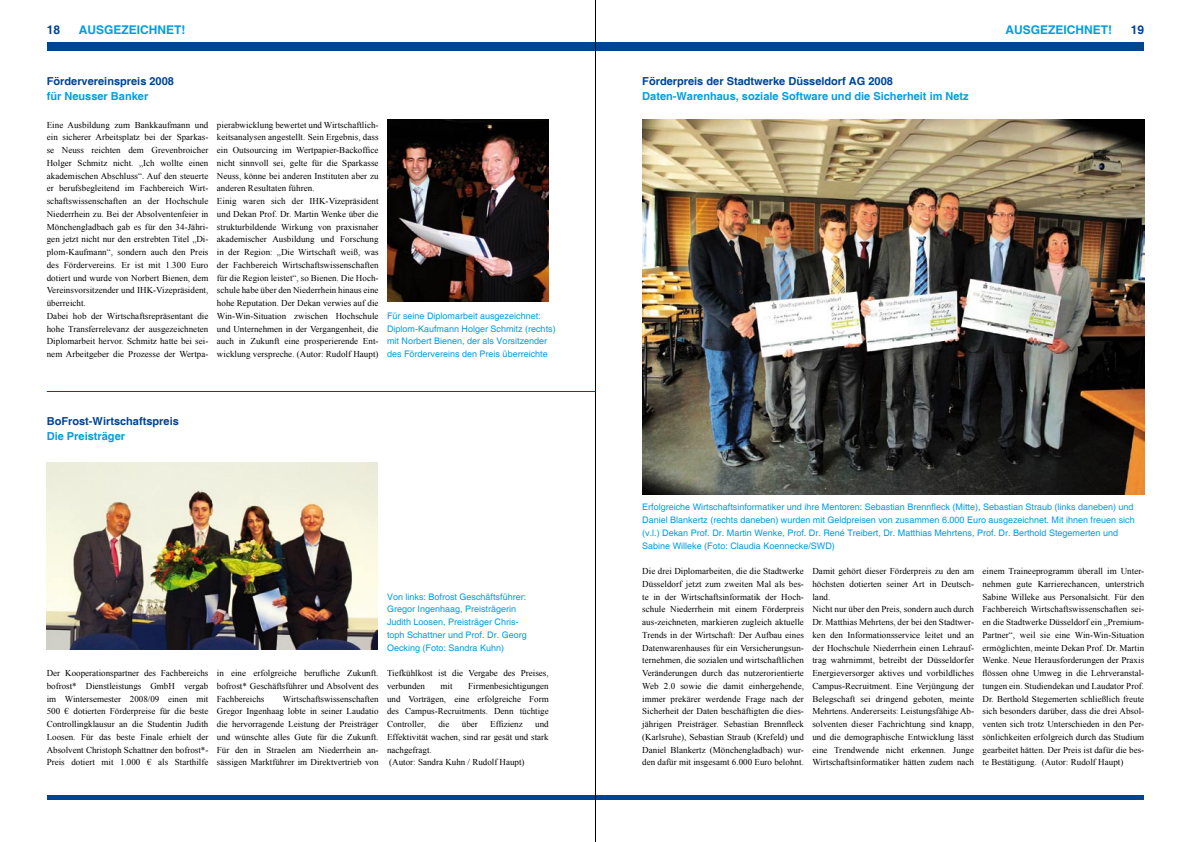
<style>
.page{position:relative;width:1191px;height:842px;background:#fff}
.page>*{position:absolute;margin:0;border:0;box-sizing:border-box;transform-origin:0 0}
.t1{font:700 12px "Helvetica";color:#009ee0}
.t2{font:700 12px "Helvetica";color:#004494}
.t3{font:700 11px "Helvetica";color:#004494}
.t4{font:700 11px "Helvetica";color:#009ee0}
.t5{font:9px/12.8px "Times New Roman";letter-spacing:.005em;color:#000;text-align:justify}
.t6{font:9px/12.8px "Helvetica";color:#009ee0}
</style>
<div class="page">
<div style="left:47px;top:43px;width:548px;height:8px;background:#004494"></div>
<hr style="left:47px;top:795px;width:548px;height:4px;background:#004494">
<div style="left:595px;top:43px;width:549px;height:8px;background:#004494"></div>
<hr style="left:595px;top:795px;width:549px;height:4px;background:#004494">
<hr style="left:595px;top:0;width:1px;height:842px;background:#000">
<img style="left:387px;top:119px;width:162px;height:183px">
<img style="left:642px;top:119px;width:502px;height:376px">
<img style="left:47px;top:463px;width:330px;height:186px">
<hr style="left:47px;top:391px;width:548px;height:1px;background:#004494">
<h1 class="t1" style="left:79px;top:23px;width:108px">AUSGEZEICHNET!</h1>
<h1 class="t1" style="left:1005px;top:23px;width:108px">AUSGEZEICHNET!</h1>
<h1 class="t2" style="left:47px;top:23px;width:15px">18</h1>
<h1 class="t2" style="left:1130px;top:23px;width:15px">19</h1>
<p class="t3" style="left:47px;top:74px;width:129px">Fördervereinspreis 2008</p>
<p class="t4" style="left:47px;top:89px;width:103px">für Neusser Banker</p>
<p class="t5" style="left:47px;top:118px;width:163px;text-align:left">Eine Ausbildung zum Bankkaufmann und ein sicherer Arbeitsplatz bei der Sparkas&shy;se Neuss reichten dem Grevenbroicher Holger Schmitz nicht. „Ich wollte einen akademischen Abschluss“. Auf den steuerte er berufsbegleitend im Fachbereich Wirt&shy;schaftswissenschaften an der Hochschule Niederrhein zu. Bei der Absolventenfeier in Mönchengladbach gab es für den 34-Jähri&shy;gen jetzt nicht nur den erstrebten Titel „Di&shy;plom-Kaufmann“, sondern auch den Preis des Fördervereins. Er ist mit 1.300 Euro dotiert und wurde von Norbert Bienen, dem Vereinsvorsitzender und IHK-Vizepräsident, überreicht.<br>Dabei hob der Wirtschaftsrepräsentant die hohe Transferrelevanz der ausgezeichneten Diplomarbeit hervor. Schmitz hatte bei sei&shy;nem Arbeitgeber die Prozesse der Wertpa-</p>
<p class="t5" style="left:217px;top:118px;width:163px;text-align:left">pierabwicklung bewertet und Wirtschaftlich&shy;keitsanalysen angestellt. Sein Ergebnis, dass ein Outsourcing im Wertpapier-Backoffice nicht sinnvoll sei, gelte für die Sparkasse Neuss, könne bei anderen Instituten aber zu anderen Resultaten führen.<br>Einig waren sich der IHK-Vizepräsident und Dekan Prof. Dr. Martin Wenke über die strukturbildende Wirkung von praxisnaher akademischer Ausbildung und Forschung in der Region: „Die Wirtschaft weiß, was der Fachbereich Wirtschaftswissenschaften für die Region leistet“, so Bienen. Die Hoch&shy;schule habe über den Niederrhein hinaus eine hohe Reputation. Der Dekan verwies auf die Win-Win-Situation zwischen Hochschule und Unternehmen in der Vergangenheit, die auch in Zukunft eine prosperierende Ent&shy;wicklung verspreche. (Autor: Rudolf Haupt)</p>
<p class="t6" style="left:387px;top:310px;width:170px">Für seine Diplomarbeit ausgezeichnet:<br>Diplom-Kaufmann Holger Schmitz (rechts) mit Norbert Bienen, der als Vorsitzender des Fördervereins den Preis überreichte</p>
<p class="t3" style="left:47px;top:414px;width:134px">BoFrost-Wirtschaftspreis</p>
<p class="t4" style="left:47px;top:429px;width:80px">Die Preisträger</p>
<p class="t5" style="left:47px;top:666px;width:163px">Der Kooperationspartner des Fachbereichs bofrost* Dienstleistungs GmbH vergab im Wintersemester 2008/09 einen mit 500 € dotierten Förderpreise für die beste Controllingklausur an die Studentin Judith Loosen. Für das beste Finale erhielt der Absolvent Christoph Schattner den bofrost*- Preis dotiert mit 1.000 € als Starthilfe</p>
<p class="t5" style="left:217px;top:667px;width:163px">in eine erfolgreiche berufliche Zukunft. bofrost* Geschäftsführer und Absolvent des Fachbereichs</p>
<p class="t5" style="left:217px;top:692px;width:163px;text-indent:66px">Wirtschaftswissenschaften Gregor Ingenhaag lobte in seiner Laudatio die hervorragende Leistung der Preisträger und wünschte alles Gute für die Zukunft.<br>Für den in Straelen am Niederrhein an&shy;sässigen Marktführer im Direktvertrieb von</p>
<p class="t6" style="left:387px;top:590px;width:141px">Von links: Bofrost Geschäftsführer:<br>Gregor Ingenhaag, Preisträgerin Judith Loosen, Preisträger Chris&shy;toph Schattner und Prof. Dr. Georg Oecking (Foto: Sandra Kuhn)</p>
<p class="t5" style="left:387px;top:666px;width:163px">Tiefkühlkost ist die Vergabe des Preises, verbunden</p>
<p class="t5" style="left:387px;top:679px;width:163px;text-indent:81px">Firmenbesichtigungen und Vorträgen, eine erfolgreiche Form des Campus-Recruitments. Denn tüchtige Controller,</p>
<p class="t5" style="left:440px;top:679px;width:14px">mit</p>
<p class="t5" style="left:387px;top:717px;width:163px;text-align:left;text-indent:148px">und<br>Effektivität wachen, sind rar gesät und stark nachgefragt.<br>(Autor: Sandra Kuhn / Rudolf Haupt)</p>
<p class="t5" style="left:438px;top:717px;width:12px">die</p>
<p class="t5" style="left:462px;top:717px;width:17px">über</p>
<p class="t5" style="left:490px;top:717px;width:34px">Effizienz</p>
<p class="t3" style="left:642px;top:74px;width:252px">Förderpreis der Stadtwerke Düsseldorf AG 2008</p>
<p class="t4" style="left:642px;top:89px;width:328px">Daten-Warenhaus, soziale Software und die Sicherheit im Netz</p>
<p class="t6" style="left:642px;top:501px;width:494px">Erfolgreiche Wirtschaftsinformatiker und ihre Mentoren: Sebastian Brennfleck (Mitte), Sebastian Straub (links daneben) und Daniel Blankertz (rechts daneben) wurden mit Geldpreisen von zusammen 6.000 Euro ausgezeichnet. Mit ihnen freuen sich (v.l.) Dekan Prof. Dr. Martin Wenke, Prof. Dr. René Treibert, Dr. Matthias Mehrtens, Prof. Dr. Berthold Stegemerten und Sabine Willeke (Foto: Claudia Koennecke/SWD)</p>
<p class="t5" style="left:642px;top:564px;width:163px">Die drei Diplomarbeiten, die die Stadtwerke Düsseldorf jetzt zum zweiten Mal als bes&shy;te in der Wirtschaftsinformatik der Hoch&shy;schule Niederrhein mit einem Förderpreis aus-zeichneten, markieren zugleich aktuelle Trends in der Wirtschaft: Der Aufbau eines Datenwarenhauses für ein Versicherungsun&shy;ternehmen, die sozialen und wirtschaftlichen Veränderungen durch das nutzerorientierte Web 2.0 sowie die damit einhergehende, immer prekärer werdende Frage nach der Sicherheit der Daten beschäftigten die dies&shy;jährigen Preisträger. Sebastian Brennfleck (Karlsruhe), Sebastian Straub (Krefeld) und Daniel Blankertz (Mönchengladbach) wur&shy;den dafür mit insgesamt 6.000 Euro belohnt.</p>
<p class="t5" style="left:812px;top:564px;width:163px;text-align:left">Damit gehört dieser Förderpreis zu den am höchsten dotierten seiner Art in Deutsch&shy;land.<br>Nicht nur über den Preis, sondern auch durch Dr. Matthias Mehrtens, der bei den Stadtwer&shy;ken den Informationsservice leitet und an der Hochschule Niederrhein einen Lehrauf&shy;trag wahrnimmt, betreibt der Düsseldorfer Energieversorger aktives und vorbildliches Campus-Recruitment. Eine Verjüngung der Belegschaft sei dringend geboten, meinte Mehrtens. Andererseits: Leistungsfähige Ab&shy;solventen dieser Fachrichtung sind knapp, und die demographische Entwicklung lässt eine Trendwende nicht erkennen. Junge Wirtschaftsinformatiker hätten zudem nach</p>
<p class="t5" style="left:982px;top:564px;width:163px">einem Traineeprogramm überall im Unter&shy;nehmen gute Karrierechancen, unterstrich Sabine Willeke aus Personalsicht. Für den Fachbereich Wirtschaftswissenschaften sei&shy;en die Stadtwerke Düsseldorf ein „Premium-Partner“, weil sie eine Win-Win-Situation ermöglichten, meinte Dekan Prof. Dr. Martin Wenke. Neue Herausforderungen der Praxis flössen ohne Umweg in die Lehrveranstal&shy;tungen ein. Studiendekan und Laudator Prof.<br>Dr. Berthold Stegemerten schließlich freute sich besonders darüber, dass die drei Absol&shy;venten sich trotz Unterschieden in den Per&shy;sönlichkeiten erfolgreich durch das Studium gearbeitet hätten. Der Preis ist dafür die bes&shy;te Bestätigung. (Autor: Rudolf Haupt)</p>
</div>
